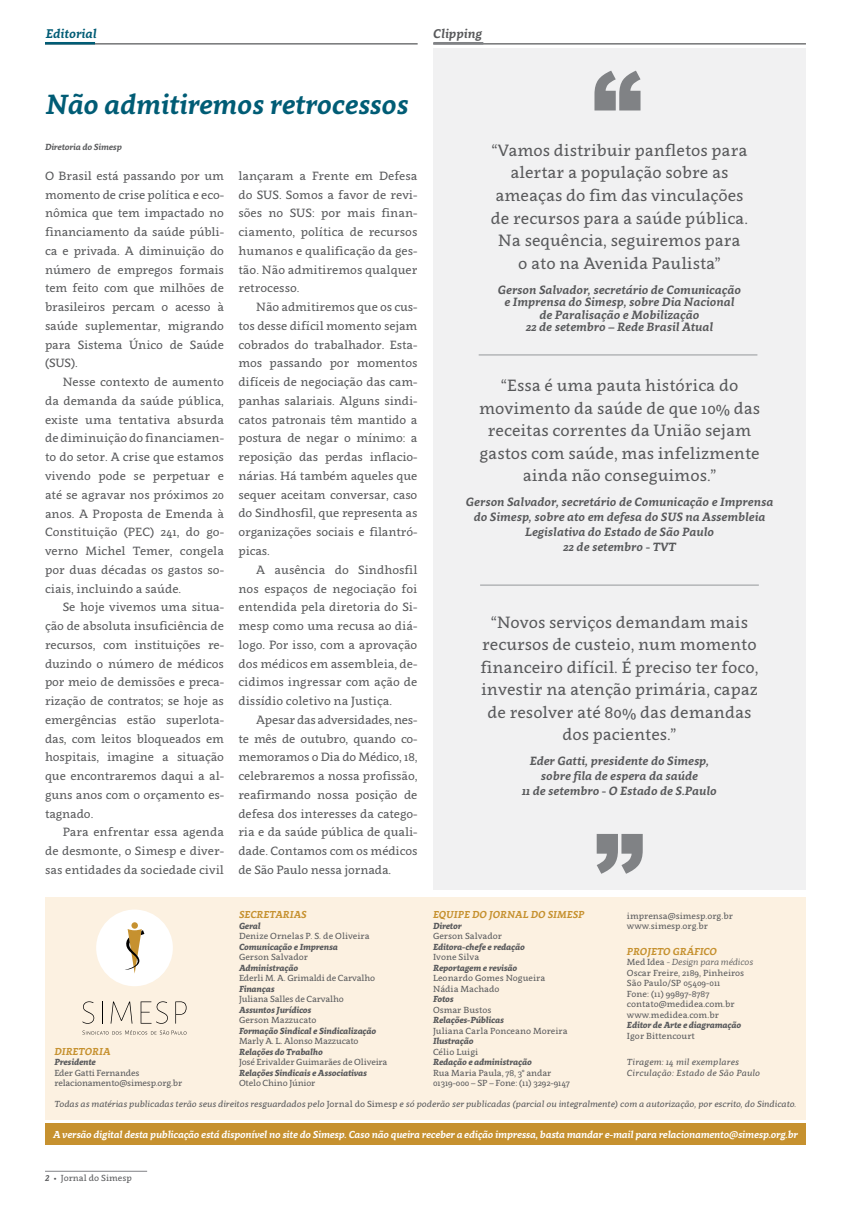
<style>
.page{position:relative;width:851px;height:1205px;background:#fff}
.page>*{position:absolute;margin:0;border:0;box-sizing:border-box;transform-origin:0 0}
.t1{font:900 100px "Arial";color:#808285}
.t2{font:italic 700 27.5px "Clavo";letter-spacing:-.01em;color:#005c75}
.t3{font:16.25px/22.5px "Clavo";color:#58595b;text-align:center}
.t4{font:italic 700 12.5px "Clavo";color:#005c75}
.t5{font:italic 700 12.5px "Clavo";color:#58595b}
.t6{font:11.88px/18.8px "Clavo";letter-spacing:-.005em;color:#58595b;text-align:justify}
.t7{font:italic 700 11.88px/15px "Clavo";color:#58595b;text-align:center}
.t8{font:italic 700 10px "Clavo";letter-spacing:-.02em;color:#fff}
.t9{font:italic 700 10px "Clavo";color:#c6912f}
.t10{font:8.75px/10.5px "Clavo";color:#58595b}
.t11{font:italic 800 8.75px "Clavo";letter-spacing:-.02em;color:#58595b}
.t12{font:8.75px/10.5px "Clavo";letter-spacing:-.02em;color:#58595b}
.t13{font:italic 8.75px "Clavo";color:#58595b}
.t14{font:italic 8.75px/10.5px "Clavo";letter-spacing:.02em;color:#58595b}
.t15{font:italic 700 8.75px "Clavo";letter-spacing:-.02em;color:#58595b}
.s1{font-style:normal}
.s2{font-weight:700;font-style:italic}
.s3{font-style:italic}
</style>
<div class="page">
<div style="left:45px;top:897px;width:760px;height:222px;background:#fcf1e1"></div>
<div style="left:45px;top:1123px;width:760px;height:21px;background:#c6912f"></div>
<div style="left:433px;top:49px;width:372px;height:841px;background:#f1f1f2"></div>
<hr style="left:478px;top:354px;width:279px;height:1px;background:#a7a9ac">
<hr style="left:480px;top:584px;width:278px;height:2px;background:#a7a9ac">
<svg style="left:82px;top:1001px;width:12px;height:23px"></svg>
<svg style="left:102px;top:1001px;width:1px;height:22px"></svg>
<svg style="left:111px;top:1001px;width:21px;height:22px"></svg>
<svg style="left:141px;top:1001px;width:27px;height:23px"></svg>
<svg style="left:175px;top:1001px;width:11px;height:22px"></svg>
<svg style="left:82px;top:1030px;width:104px;height:4px"></svg>
<div style="left:96px;top:909px;width:77px;height:77px;background:#fff;border-radius:50%"></div>
<div style="left:131px;top:922px;width:7px;height:7px;background:#c6912f;border-radius:50%"></div>
<svg style="left:125px;top:929px;width:19px;height:44px"></svg>
<hr style="left:45px;top:1171px;width:102px;height:1px;background:#808285">
<hr style="left:433px;top:43px;width:372px;height:1px;background:#58595b">
<hr style="left:433px;top:42px;width:50px;height:2px;background:#808285">
<hr style="left:45px;top:43px;width:372px;height:1px;background:#58595b">
<hr style="left:45px;top:42px;width:50px;height:2px;background:#005c75">
<p class="t4" style="left:46px;top:24px;width:53px">Editorial</p>
<p class="t5" style="left:433px;top:24px;width:50px">Clipping</p>
<h2 class="t2" style="left:46px;top:85px;width:364px">Não admitiremos retrocessos</h2>
<h1 class="t1" style="left:591px;top:35px;width:51px">“</h1>
<p class="t15" style="left:45px;top:141px;width:78px">Diretoria do Simesp</p>
<p class="t6" style="left:45px;top:166px;width:180px">O Brasil está passando por um momento de crise política e eco&shy;nômica que tem impactado no financiamento da saúde públi&shy;ca e privada. A diminuição do número de empregos formais tem feito com que milhões de brasileiros percam o acesso à saúde suplementar, migrando para Sistema Único de Saúde (SUS).</p>
<p class="t6" style="left:45px;top:372px;width:180px;text-indent:18px">Nesse contexto de aumento da demanda da saúde pública, existe uma tentativa absurda de diminuição do financiamen&shy;to do setor. A crise que estamos vivendo pode se perpetuar e até se agravar nos próximos 20 anos. A Proposta de Emenda à Constituição (PEC) 241, do go&shy;verno Michel Temer, congela por duas décadas os gastos so&shy;ciais, incluindo a saúde.</p>
<p class="t6" style="left:45px;top:597px;width:180px;text-indent:18px">Se hoje vivemos uma situa&shy;ção de absoluta insuficiência de recursos, com instituições re&shy;duzindo o número de médicos por meio de demissões e preca&shy;rização de contratos; se hoje as emergências estão superlota&shy;das, com leitos bloqueados em hospitais, imagine a situação que encontraremos daqui a al&shy;guns anos com o orçamento es&shy;tagnado.</p>
<p class="t6" style="left:45px;top:822px;width:180px;text-indent:18px">Para enfrentar essa agenda de desmonte, o Simesp e diver&shy;sas entidades da sociedade civil</p>
<p class="t6" style="left:238px;top:166px;width:180px">lançaram a Frente em Defesa do SUS. Somos a favor de revi&shy;sões no SUS: por mais finan&shy;ciamento, política de recursos humanos e qualificação da ges&shy;tão. Não admitiremos qualquer retrocesso.</p>
<p class="t6" style="left:238px;top:297px;width:180px;text-indent:18px">Não admitiremos que os cus&shy;tos desse difícil momento sejam cobrados do trabalhador. Esta&shy;mos passando por momentos difíceis de negociação das cam&shy;panhas salariais. Alguns sindi&shy;catos patronais têm mantido a postura de negar o mínimo: a reposição das perdas inflacio&shy;nárias. Há também aqueles que sequer aceitam conversar, caso do Sindhosfil, que representa as organizações sociais e filantró&shy;picas.</p>
<p class="t6" style="left:238px;top:560px;width:180px;text-indent:18px">A ausência do Sindhosfil nos espaços de negociação foi entendida pela diretoria do Si&shy;mesp como uma recusa ao diá&shy;logo. Por isso, com a aprovação dos médicos em assembleia, de&shy;cidimos ingressar com ação de dissídio coletivo na Justiça.</p>
<p class="t6" style="left:238px;top:710px;width:180px;text-indent:18px">Apesar das adversidades, nes&shy;te mês de outubro, quando co&shy;memoramos o Dia do Médico, 18, celebraremos a nossa profissão, reafirmando nossa posição de defesa dos interesses da catego&shy;ria e da saúde pública de quali&shy;dade. Contamos com os médicos de São Paulo nessa jornada.</p>
<h3 class="t3" style="left:491px;top:138px;width:258px">“Vamos distribuir panfletos para alertar a população sobre as ameaças do fim das vinculações de recursos para a saúde pública.<br>Na sequência, seguiremos para<br>o ato na Avenida Paulista”</h3>
<p class="t7" style="left:498px;top:283px;width:245px;line-height:12.5px">Gerson Salvador, secretário de Comunicação e Imprensa do Simesp, sobre Dia Nacional de Paralisação e Mobilização<br>22 de setembro – Rede Brasil Atual</p>
<h3 class="t3" style="left:479px;top:374px;width:283px">“Essa é uma pauta histórica do movimento da saúde de que 10% das receitas correntes da União sejam gastos com saúde, mas infelizmente ainda não conseguimos.”</h3>
<p class="t7" style="left:466px;top:494px;width:309px">Gerson Salvador, secretário de Comunicação e Imprensa do Simesp, sobre ato em defesa do SUS na Assembleia Legislativa do Estado de São Paulo<br>22 de setembro - TVT</p>
<h3 class="t3" style="left:480px;top:610px;width:279px">“Novos serviços demandam mais recursos de custeio, num momento financeiro difícil. É preciso ter foco, investir na atenção primária, capaz de resolver até 80% das demandas dos pacientes.”</h3>
<p class="t7" style="left:522px;top:753px;width:196px">Eder Gatti, presidente do Simesp, sobre fila de espera da saúde<br>11 de setembro - O Estado de S.Paulo</p>
<h1 class="t1" style="left:645px;top:909px;width:52px;rotate:-180deg">“</h1>
<p class="t9" style="left:433px;top:907px;width:153px">EQUIPE DO JORNAL DO SIMESP</p>
<p class="t11" style="left:433px;top:919px;width:30px">Diretor</p>
<p class="t10" style="left:433px;top:930px;width:70px">Gerson Salvador</p>
<p class="t11" style="left:433px;top:940px;width:93px">Editora-chefe e redação</p>
<p class="t10" style="left:433px;top:951px;width:48px">Ivone Silva</p>
<p class="t11" style="left:433px;top:961px;width:86px">Reportagem e revisão</p>
<p class="t10" style="left:433px;top:972px;width:114px">Leonardo Gomes Nogueira<br>Nádia Machado</p>
<p class="t11" style="left:433px;top:993px;width:22px">Fotos</p>
<p class="t10" style="left:433px;top:1004px;width:60px">Osmar Bustos</p>
<p class="t11" style="left:433px;top:1014px;width:72px">Relações-Públicas</p>
<p class="t10" style="left:433px;top:1025px;width:136px">Juliana Carla Ponceano Moreira</p>
<p class="t11" style="left:433px;top:1035px;width:42px">Ilustração</p>
<p class="t10" style="left:433px;top:1046px;width:47px">Célio Luigi</p>
<p class="t11" style="left:433px;top:1056px;width:100px">Redação e administração</p>
<p class="t10" style="left:433px;top:1067px;width:138px">Rua Maria Paula, 78, 3° andar<br>01319-000 – SP – Fone: (11) 3292-9147</p>
<p class="t13" style="left:54px;top:1097px;width:743px">Todas as matérias publicadas terão seus direitos resguardados pelo <span class="s1">Jornal do Simesp</span> e só poderão ser publicadas (parcial ou integralmente) com a autorização, por escrito, do Sindicato.</p>
<p class="t8" style="left:53px;top:1127px;width:746px">A versão digital desta publicação está disponível no site do Simesp. Caso não queira receber a edição impressa, basta mandar e-mail para relacionamento@simesp.org.br</p>
<p class="t10" style="left:45px;top:1172px;width:88px"><span class="s2">2</span> • Jornal do Simesp</p>
<p class="t9" style="left:239px;top:907px;width:69px">SECRETARIAS</p>
<p class="t11" style="left:239px;top:919px;width:23px">Geral</p>
<p class="t10" style="left:239px;top:930px;width:132px">Denize Ornelas P. S. de Oliveira</p>
<p class="t11" style="left:239px;top:940px;width:100px">Comunicação e Imprensa</p>
<p class="t10" style="left:239px;top:951px;width:70px">Gerson Salvador</p>
<p class="t11" style="left:239px;top:961px;width:61px">Administração</p>
<p class="t12" style="left:239px;top:972px;width:137px">Ederli M. A. Grimaldi de Carvalho</p>
<p class="t11" style="left:239px;top:982px;width:37px">Finanças</p>
<p class="t12" style="left:239px;top:993px;width:106px">Juliana Salles de Carvalho</p>
<p class="t11" style="left:239px;top:1003px;width:74px">Assuntos Jurídicos</p>
<p class="t10" style="left:239px;top:1014px;width:79px">Gerson Mazzucato</p>
<p class="t11" style="left:239px;top:1024px;width:139px">Formação Sindical e Sindicalização</p>
<p class="t12" style="left:239px;top:1035px;width:121px">Marly A. L. Alonso Mazzucato</p>
<p class="t11" style="left:239px;top:1045px;width:85px">Relações do Trabalho</p>
<p class="t12" style="left:239px;top:1056px;width:150px">José Erivalder Guimarães de Oliveira</p>
<p class="t11" style="left:239px;top:1066px;width:130px">Relações Sindicais e Associativas</p>
<p class="t12" style="left:239px;top:1077px;width:78px">Otelo Chino Júnior</p>
<p class="t10" style="left:627px;top:910px;width:107px">imprensa@simesp.org.br www.simesp.org.br</p>
<p class="t9" style="left:627px;top:944px;width:91px">PROJETO GRÁFICO</p>
<p class="t10" style="left:627px;top:956px;width:128px">Med Idea <span class="s3">- Design para médicos<br></span>Oscar Freire, 2189, Pinheiros<br>São Paulo/SP 05409-011<br>Fone: (11) 99897-8787 contato@medidea.com.br www.medidea.com.br</p>
<p class="t11" style="left:627px;top:1019px;width:116px">Editor de Arte e diagramação</p>
<p class="t10" style="left:627px;top:1030px;width:69px">Igor Bittencourt</p>
<p class="t14" style="left:627px;top:1056px;width:135px">Tiragem: 14 mil exemplares<br>Circulação: Estado de São Paulo</p>
<p class="t9" style="left:54px;top:1044px;width:58px">DIRETORIA</p>
<p class="t11" style="left:54px;top:1056px;width:43px">Presidente</p>
<p class="t12" style="left:54px;top:1067px;width:129px">Eder Gatti Fernandes relacionamento@simesp.org.br</p>
</div>
